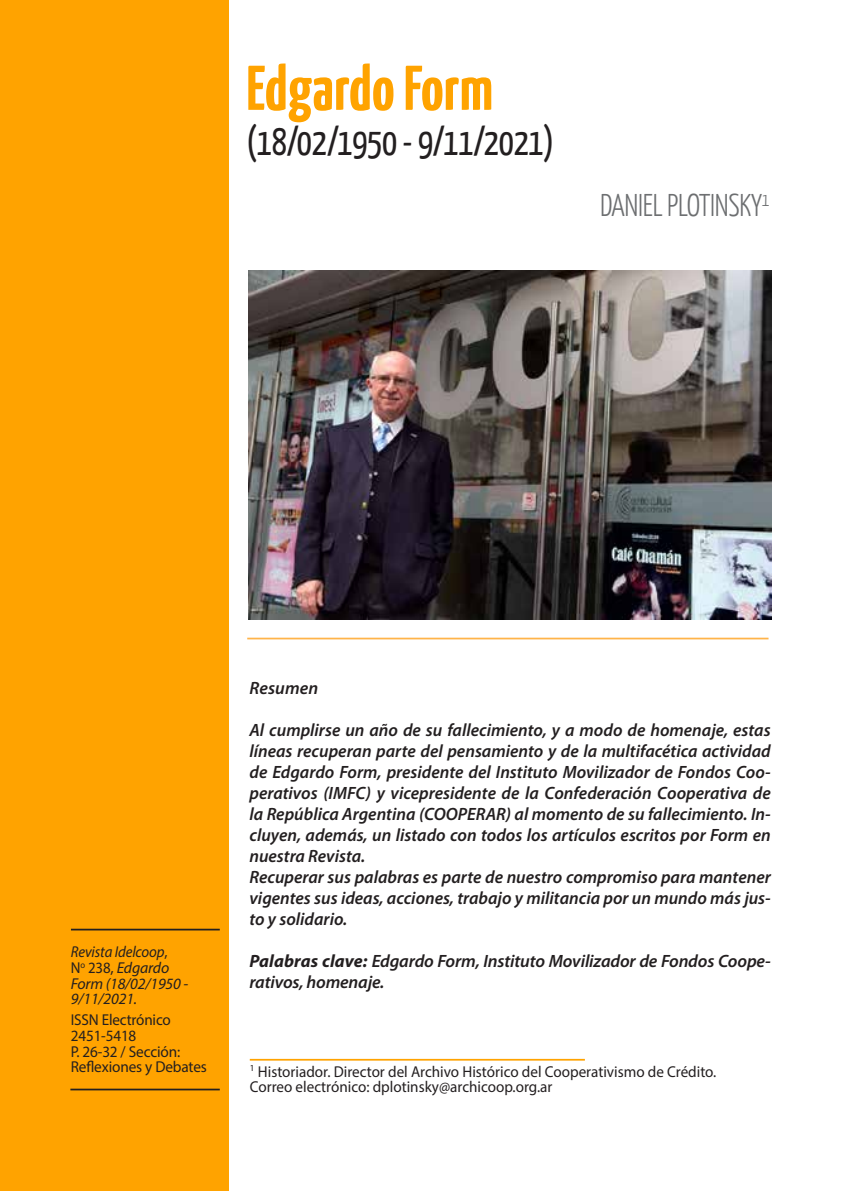
<style>
.page{position:relative;width:844px;height:1191px;background:#fff}
.page>*{position:absolute;margin:0;border:0;box-sizing:border-box;transform-origin:0 0}
.t1{font:700 63px "Yanone Kaffeesatz";letter-spacing:.005em;color:#ffa300}
.t2{font:38.5px "Yanone Kaffeesatz";letter-spacing:-.005em;color:#231f20;scale:.94 1}
.t3{font:300 31.5px "Yanone Kaffeesatz";letter-spacing:-.01em;color:#6d6f71}
.t4{font:italic 600 17.85px/21px "Myriad Pro";color:#231f20}
.t5{font:15.75px/15.8px "Myriad Pro";color:#231f20;scale:.96 1}
.t6{font:italic 15.75px/15.8px "Myriad Pro";letter-spacing:-.01em;color:#231f20;scale:.94 1}
.s1{font-style:normal}
.s2{font-weight:700}
</style>
<div class="page">
<div style="left:0;top:0;width:228px;height:1191px;background:#ffa300"></div>
<hr style="left:250px;top:1058px;width:334px;height:2px;background:#ffa300">
<hr style="left:70px;top:1088px;width:150px;height:2px;background:#231f20">
<hr style="left:71px;top:928px;width:149px;height:2px;background:#231f20">
<img style="left:248px;top:270px;width:522px;height:349px">
<hr style="left:247px;top:637px;width:521px;height:2px;background:#ffb44a">
<h1 class="t1" style="left:246px;top:46px;width:248px">Edgardo Form</h1>
<h2 class="t2" style="left:246px;top:117px;width:329px">(18/02/1950 - 9/11/2021)</h2>
<h3 class="t3" style="left:600px;top:186px;width:171px">DANIEL PLOTINSKY<sup>1</sup></h3>
<p class="t6" style="left:71px;top:943px;width:126px">Revista Idelcoop<span class="s1">,<br>N</span><sup>o</sup> <span class="s1">238,</span> Edgardo<br>Form (18/02/1950 -<br>9/11/2021.</p>
<p class="t5" style="left:71px;top:1011px;width:143px">ISSN Electrónico<br>2451-5418<br>P. 26-32 / Sección:<br>Reflexiones y Debates</p>
<p class="t4" style="left:249px;top:677px;width:70px">Resumen</p>
<p class="t4" style="left:249px;top:719px;width:522px">Al cumplirse un año de su fallecimiento, y a modo de homenaje, estas líneas recuperan parte del pensamiento y de la multifacética actividad de Edgardo Form, presidente del Instituto Movilizador de Fondos Coo&shy;perativos (IMFC) y vicepresidente de la Confederación Cooperativa de la República Argentina (COOPERAR) al momento de su fallecimiento. In&shy;cluyen, además, un listado con todos los artículos escritos por Form en nuestra Revista.<br>Recuperar sus palabras es parte de nuestro compromiso para mantener vigentes sus ideas, acciones, trabajo y militancia por un mundo más jus&shy;to y solidario.</p>
<p class="t4" style="left:249px;top:950px;width:522px"><span class="s2">Palabras clave:</span> Edgardo Form, Instituto Movilizador de Fondos Coope&shy;rativos, homenaje.</p>
<p class="t5" style="left:250px;top:1063px;width:487px"><sup>1</sup> Historiador. Director del Archivo Histórico del Cooperativismo de Crédito.<br>Correo electrónico: dplotinsky@archicoop.org.ar</p>
</div>
